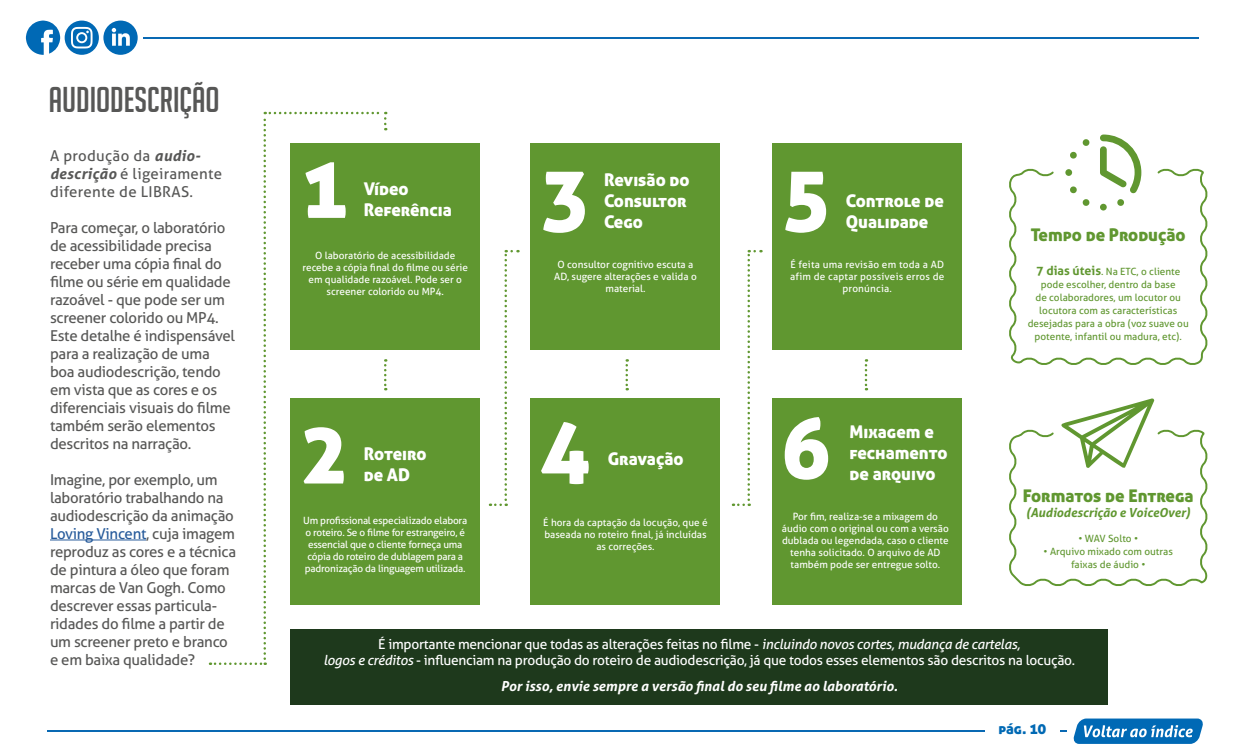
<style>
.page{position:relative;width:1250px;height:750px;background:#fff}
.page>*{position:absolute;margin:0;border:0;box-sizing:border-box;transform-origin:0 0}
.t1{font:85px "Aller Display";color:#fff}
.t2{font:35px "Big Noodle Titling";color:#575756}
.t3{font:17.5px/21px "Aller Display";color:#fff}
.t4{font:17.5px "Aller Display";color:#609730}
.t5{font:15px/18px "Aller";letter-spacing:-.02em;color:#575756}
.t6{font:15px/18px "Aller";letter-spacing:.02em;color:#575756}
.t7{font:15px "Aller Display";color:#0069b4}
.t8{font:13.75px/16.5px "Aller";letter-spacing:-.02em;color:#fff;text-align:center}
.t9{font:italic 700 13.75px "Aller";color:#fff}
.t10{font:italic 700 12.5px "Aller";color:#609730}
.t11{font:10px/12px "Aller";color:#fff;text-align:center}
.t12{font:10px/13px "Aller";color:#609730;text-align:center}
.t13{font:10px/12px "Aller";letter-spacing:-.02em;color:#fff;text-align:center}
.t14{font:10px/12px "Aller";letter-spacing:.02em;color:#fff;text-align:center}
.s1{font-weight:700;font-style:italic}
.s2{color:#275b9b}
.s3{font-weight:700;font-size:12.5px}
.s4{font-style:italic}
</style>
<div class="page">
<div style="left:103px;top:21px;width:35px;height:34px;background:#0069b5;border-radius:50%"></div>
<svg style="left:112px;top:28px;width:18px;height:18px"></svg>
<svg style="left:26px;top:21px;width:34px;height:34px"></svg>
<svg style="left:1073px;top:719px;width:130px;height:25px;background:#3487c4"></svg>
<hr style="left:144px;top:37px;width:1055px;height:2px;background:#0969b3">
<hr style="left:48px;top:730px;width:1019px;height:2px;background:#0969b3">
<div style="left:985px;top:716px;width:75px;height:31px;background:#fff"></div>
<div style="left:65px;top:21px;width:34px;height:34px;background:#0069b5;border-radius:17px"></div>
<svg style="left:71px;top:27px;width:22px;height:21px"></svg>
<hr style="left:50px;top:540px;width:96px;height:1px;background:#275b9b">
<div style="left:290px;top:144px;width:190px;height:206px;background:#609730"></div>
<div style="left:290px;top:399px;width:190px;height:206px;background:#609730"></div>
<div style="left:290px;top:629px;width:818px;height:76px;background:#1e391c"></div>
<div style="left:531px;top:399px;width:189px;height:206px;background:#609730"></div>
<div style="left:772px;top:399px;width:190px;height:206px;background:#609730"></div>
<div style="left:531px;top:144px;width:189px;height:206px;background:#609730"></div>
<div style="left:772px;top:144px;width:190px;height:206px;background:#609730"></div>
<svg style="left:210px;top:112px;width:177px;height:553px"></svg>
<svg style="left:625px;top:359px;width:3px;height:31px"></svg>
<svg style="left:865px;top:359px;width:2px;height:31px"></svg>
<svg style="left:490px;top:250px;width:29px;height:256px"></svg>
<svg style="left:733px;top:250px;width:29px;height:256px"></svg>
<svg style="left:1009px;top:168px;width:199px;height:197px"></svg>
<svg style="left:1065px;top:135px;width:76px;height:76px"></svg>
<svg style="left:1009px;top:398px;width:199px;height:188px"></svg>
<h2 class="t2" style="left:49px;top:81px;width:172px">AUDIODESCRIÇÃO</h2>
<p class="t6" style="left:50px;top:147px;width:174px">A produção da <span class="s1">audio&shy;descrição</span> é ligeiramente diferente de LIBRAS.</p>
<p class="t5" style="left:50px;top:219px;width:186px">Para começar, o laboratório de acessibilidade precisa receber uma cópia final do filme ou série em qualidade razoável - que pode ser um screener colorido ou MP4.<br>Este detalhe é indispensável para a realização de uma boa audiodescrição, tendo em vista que as cores e os diferenciais visuais do filme também serão elementos descritos na narração.</p>
<p class="t5" style="left:50px;top:471px;width:188px">Imagine, por exemplo, um laboratório trabalhando na audiodescrição da animação<br><span class="s2">Loving Vincent</span>, cuja imagem reproduz as cores e a técnica de pintura a óleo que foram marcas de Van Gogh. Como descrever essas particula&shy;ridades do filme a partir de um screener preto e branco e em baixa qualidade?</p>
<h1 class="t1" style="left:302px;top:133px;width:47px">1</h1>
<p class="t3" style="left:364px;top:178px;width:90px">Vídeo<br>Referência</p>
<p class="t11" style="left:303px;top:249px;width:167px">O laboratório de acessibilidade recebe a cópia final do filme ou série em qualidade razoável. Pode ser o screener colorido ou MP4.</p>
<h1 class="t1" style="left:302px;top:399px;width:46px">2</h1>
<p class="t3" style="left:364px;top:443px;width:64px">Roteiro de AD</p>
<p class="t13" style="left:303px;top:515px;width:165px">Um profissional especializado elabora o roteiro. Se o filme for estrangeiro, é essencial que o cliente forneça uma cópia do roteiro de dublagem para a padronização da linguagem utilizada.</p>
<h1 class="t1" style="left:542px;top:143px;width:47px">3</h1>
<p class="t3" style="left:604px;top:169px;width:87px">Revisão do<br>Consultor<br>Cego</p>
<p class="t11" style="left:554px;top:258px;width:144px">O consultor cognitivo escuta a<br>AD, sugere alterações e valida o material.</p>
<h1 class="t1" style="left:539px;top:394px;width:55px">4</h1>
<p class="t3" style="left:608px;top:448px;width:77px">Gravação</p>
<p class="t11" style="left:543px;top:517px;width:166px">É hora da captação da locução, que é baseada no roteiro final, já incluídas as correções.</p>
<h1 class="t1" style="left:784px;top:143px;width:47px">5</h1>
<p class="t3" style="left:846px;top:190px;width:100px">Controle de<br>Qualidade</p>
<p class="t14" style="left:790px;top:258px;width:156px">É feita uma revisão em toda a AD afim de captar possíveis erros de pronúncia.</p>
<h1 class="t1" style="left:781px;top:394px;width:52px">6</h1>
<p class="t3" style="left:849px;top:421px;width:100px">Mixagem e fechamento de arquivo</p>
<p class="t11" style="left:782px;top:510px;width:168px">Por fim, realiza-se a mixagem do áudio com o original ou com a versão dublada ou legendada, caso o cliente tenha solicitado. O arquivo de AD também pode ser entregue solto.</p>
<p class="t4" style="left:1031px;top:223px;width:156px">Tempo de Produção</p>
<p class="t12" style="left:1028px;top:265px;width:163px"><span class="s3">7 dias úteis</span>. Na ETC, o cliente pode escolher, dentro da base<br>de colaboradores, um locutor ou locutora com as características desejadas para a obra (voz suave ou potente, infantil ou madura, etc).</p>
<p class="t4" style="left:1023px;top:484px;width:172px">Formatos de Entrega</p>
<p class="t10" style="left:1026px;top:504px;width:166px">(Audiodescrição e VoiceOver)</p>
<p class="t12" style="left:1078px;top:531px;width:61px">• WAV Solto •</p>
<p class="t12" style="left:1044px;top:544px;width:131px">• Arquivo mixado com outras faixas de áudio •</p>
<p class="t8" style="left:323px;top:635px;width:753px">É importante mencionar que todas as alterações feitas no filme - <span class="s4">incluindo novos cortes, mudança de cartelas,<br>logos e créditos</span> - influenciam na produção do roteiro de audiodescrição, já que todos esses elementos são descritos na locução.</p>
<p class="t9" style="left:501px;top:677px;width:398px">Por isso, envie sempre a versão final do seu filme ao laboratório.</p>
<p class="t7" style="left:999px;top:719px;width:49px">pág. 10</p>
</div>
